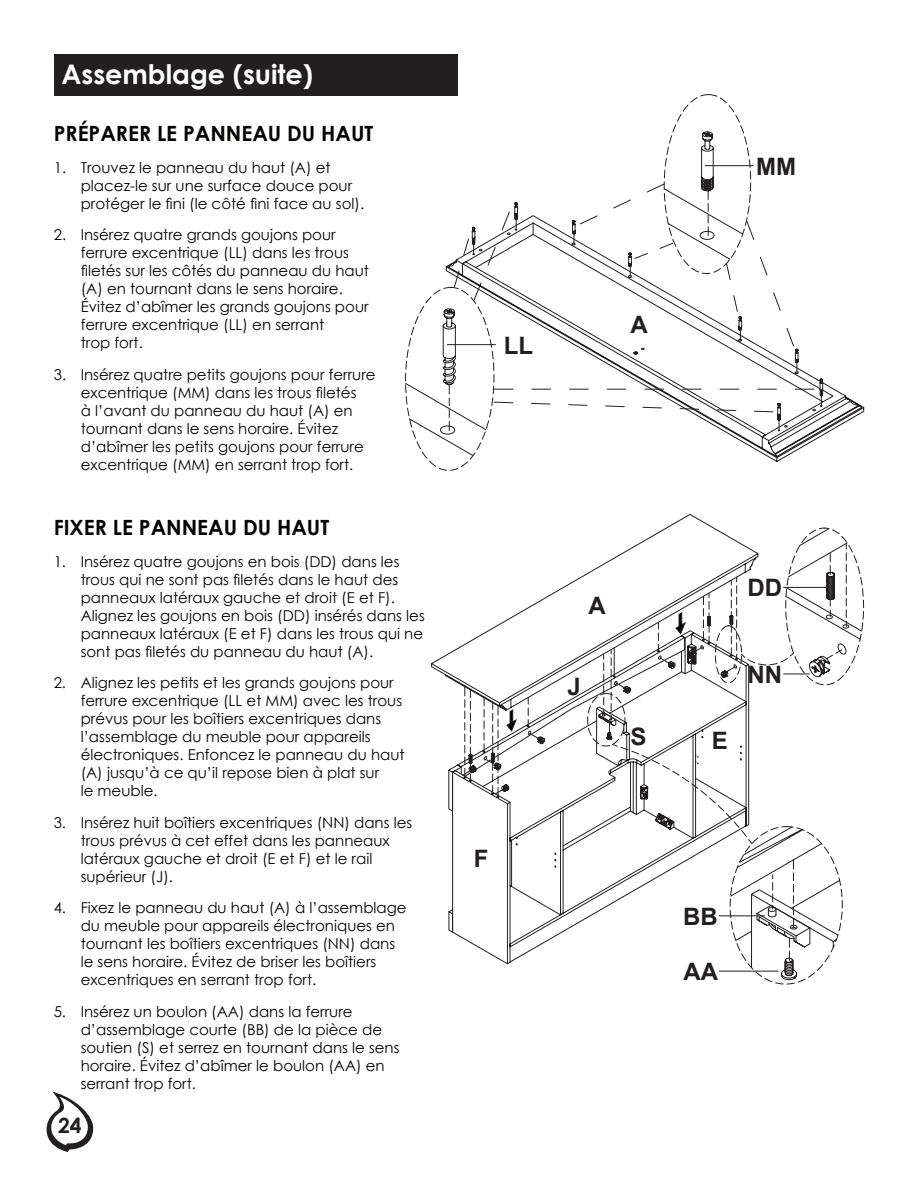
<style>
.page{position:relative;width:918px;height:1188px;background:#fff}
.page>*{position:absolute;margin:0;border:0;box-sizing:border-box;transform-origin:0 0}
.Heading_1{font:700 27px "Century Gothic";color:#fff}
.t1{font:700 24px "Arial";color:#231f20}
.Text{font:700 21px "Century Gothic";color:#040503}
.t2{font:700 21px "Century Gothic";color:#231f20}
.t3{font:15px/18px "Century Gothic";color:#040503}
</style>
<div class="page">
<svg style="left:47px;top:1092px;width:46px;height:60px"></svg>
<svg style="left:814px;top:383px;width:51px;height:58px"></svg>
<svg style="left:814px;top:377px;width:10px;height:54px"></svg>
<svg style="left:405px;top:94px;width:409px;height:377px"></svg>
<svg style="left:431px;top:514px;width:284px;height:325px"></svg>
<svg style="left:462px;top:580px;width:13px;height:215px"></svg>
<svg style="left:719px;top:968px;width:102px;height:17px"></svg>
<hr style="left:719px;top:971px;width:59px;height:1px;background:#231f20">
<svg style="left:475px;top:528px;width:387px;height:440px"></svg>
<div style="left:54px;top:54px;width:403px;height:42px;background:#231f20"></div>
<p class="Heading_1" style="left:62px;top:54px;width:253px">Assemblage (suite)</p>
<p class="Text" style="left:54px;top:117px;width:321px">PRÉPARER LE PANNEAU DU HAUT</p>
<p class="t3" style="left:81px;top:158px;width:285px;text-indent:-27px">1. Trouvez le panneau du haut (A) et placez-le sur une surface douce pour protéger le fini (le côté fini face au sol).</p>
<p class="t3" style="left:81px;top:225px;width:290px;text-indent:-27px">2. Insérez quatre grands goujons pour ferrure excentrique (LL) dans les trous filetés sur les côtés du panneau du haut (A) en tournant dans le sens horaire.<br>Évitez d’abîmer les grands goujons pour ferrure excentrique (LL) en serrant<br>trop fort.</p>
<p class="t3" style="left:81px;top:365px;width:296px;text-indent:-27px">3. Insérez quatre petits goujons pour ferrure excentrique (MM) dans les trous filetés<br>à l’avant du panneau du haut (A) en tournant dans le sens horaire. Évitez d’abîmer les petits goujons pour ferrure excentrique (MM) en serrant trop fort.</p>
<p class="Text" style="left:54px;top:512px;width:277px">FIXER LE PANNEAU DU HAUT</p>
<p class="t3" style="left:81px;top:552px;width:346px;text-indent:-27px">1. Insérez quatre goujons en bois (DD) dans les trous qui ne sont pas filetés dans le haut des panneaux latéraux gauche et droit (E et F).<br>Alignez les goujons en bois (DD) insérés dans les panneaux latéraux (E et F) dans les trous qui ne sont pas filetés du panneau du haut (A).</p>
<p class="t3" style="left:81px;top:674px;width:325px;text-indent:-27px">2. Alignez les petits et les grands goujons pour ferrure excentrique (LL et MM) avec les trous prévus pour les boîtiers excentriques dans l’assemblage du meuble pour appareils électroniques. Enfoncez le panneau du haut (A) jusqu’à ce qu’il repose bien à plat sur<br>le meuble.</p>
<p class="t3" style="left:81px;top:813px;width:333px;text-indent:-27px">3. Insérez huit boîtiers excentriques (NN) dans les trous prévus à cet effet dans les panneaux latéraux gauche et droit (E et F) et le rail supérieur (J).</p>
<p class="t3" style="left:81px;top:899px;width:328px;text-indent:-27px">4. Fixez le panneau du haut (A) à l’assemblage du meuble pour appareils électroniques en tournant les boîtiers excentriques (NN) dans le sens horaire. Évitez de briser les boîtiers excentriques en serrant trop fort.</p>
<p class="t3" style="left:81px;top:1002px;width:320px;text-indent:-27px">5. Insérez un boulon (AA) dans la ferrure d’assemblage courte (BB) de la pièce de soutien (S) et serrez en tournant dans le sens horaire. Évitez d’abîmer le boulon (AA) en serrant trop fort.</p>
<h3 class="t2" style="left:58px;top:1110px;width:25px">24</h3>
<p class="t1" style="left:504px;top:329px;width:31px">LL</p>
<p class="t1" style="left:630px;top:309px;width:19px">A</p>
<p class="t1" style="left:756px;top:150px;width:41px">MM</p>
<p class="t1" style="left:474px;top:843px;width:16px">F</p>
<p class="t1" style="left:589px;top:590px;width:19px">A</p>
<p class="t1" style="left:568px;top:671px;width:15px">J</p>
<p class="t1" style="left:748px;top:572px;width:36px">DD</p>
<p class="t1" style="left:631px;top:721px;width:18px">S</p>
<p class="t1" style="left:712px;top:725px;width:18px">E</p>
<p class="t1" style="left:748px;top:659px;width:36px">NN</p>
<p class="t1" style="left:683px;top:900px;width:36px">BB</p>
<p class="t1" style="left:684px;top:956px;width:36px">AA</p>
</div>
